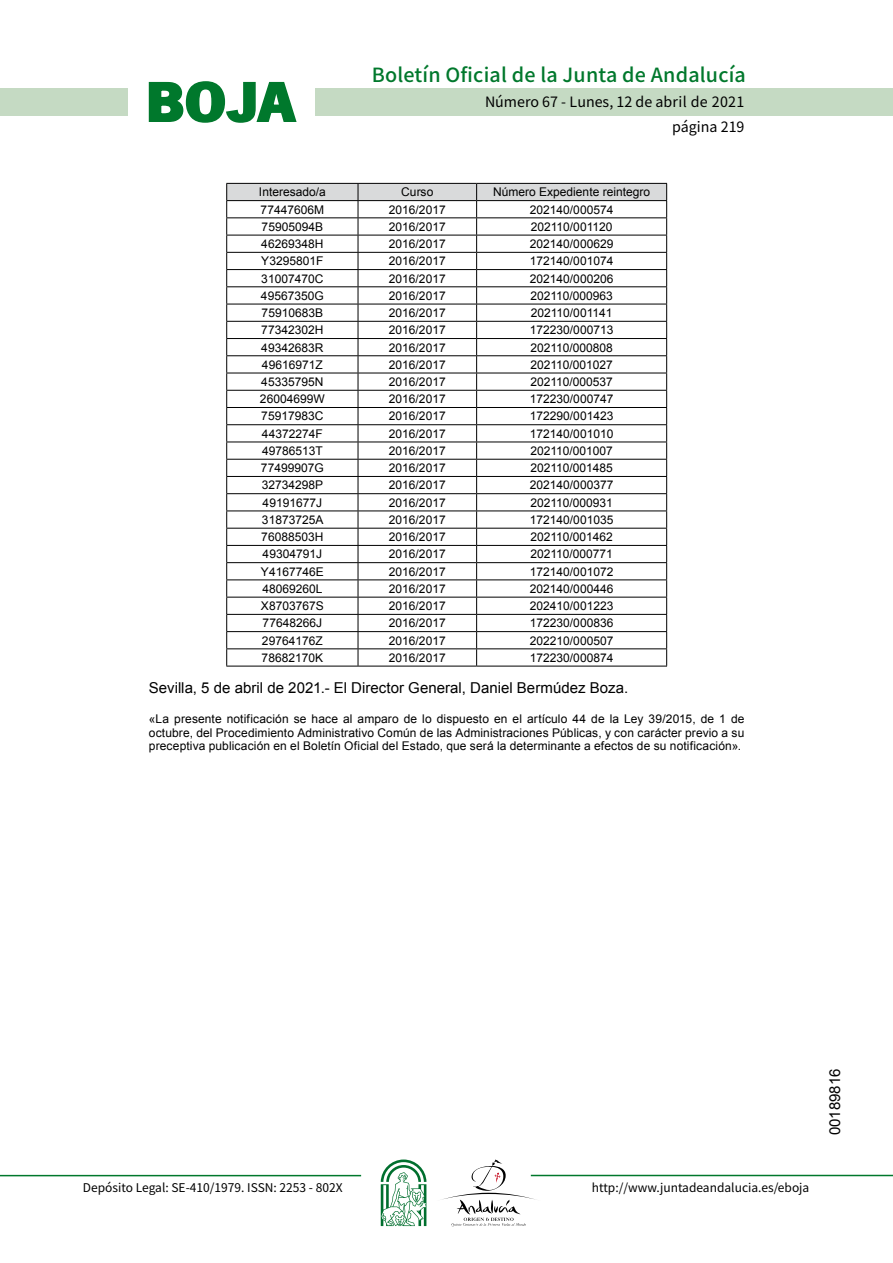
<style>
.page{position:relative;width:893px;height:1263px;background:#fff}
.page>*{position:absolute;margin:0;border:0;box-sizing:border-box;transform-origin:0 0}
.t1{font:700 57.75px "News Got T";color:#00782c;scale:1.14 1}
.t2{font:500 19.5px "Noto Sans HK";letter-spacing:.01em;color:#00782c}
.t3{font:15px "Arial";color:#000}
.t4{font:14.25px/24.5px "Noto Sans HK";color:#000;text-align:right}
.t5{font:12px/13.5px "Arial";color:#000;text-align:justify}
.t6{font:12px "Noto Sans HK";color:#000}
</style>
<div class="page">
<div style="left:315px;top:88px;width:577px;height:28px;background:#c5dac3"></div>
<div style="left:0;top:88px;width:128px;height:28px;background:#c5dac3"></div>
<hr style="left:0;top:1175px;width:361px;height:1px;background:#00782c">
<hr style="left:531px;top:1175px;width:361px;height:1px;background:#00782c">
<svg style="left:148px;top:81px;width:149px;height:42px"></svg>
<svg style="left:442px;top:1159px;width:100px;height:67px"></svg>
<svg style="left:381px;top:1160px;width:45px;height:66px"></svg>
<svg style="left:226px;top:183px;width:441px;height:483px"></svg>
<hr style="left:226px;top:666px;width:132px;height:1px;background:#000">
<hr style="left:358px;top:666px;width:118px;height:1px;background:#000">
<hr style="left:476px;top:666px;width:191px;height:1px;background:#000">
<h1 class="t1" style="left:145px;top:68px;width:133px">BOJA</h1>
<h2 class="t2" style="left:372px;top:64px;width:375px">Boletín Oficial de la Junta de Andalucía</h2>
<p class="t4" style="left:485px;top:90px;width:261px">Número 67 - Lunes, 12 de abril de 2021 página 219</p>
<p class="t5" style="left:259px;top:186px;width:68px">Interesado/a</p>
<p class="t5" style="left:401px;top:186px;width:34px">Curso</p>
<p class="t5" style="left:493px;top:186px;width:158px">Número Expediente reintegro</p>
<p class="t5" style="left:261px;top:203px;width:65px">77447606M</p>
<p class="t5" style="left:389px;top:203px;width:58px">2016/2017</p>
<p class="t5" style="left:530px;top:203px;width:85px">202140/000574</p>
<p class="t5" style="left:262px;top:220px;width:63px">75905094B</p>
<p class="t5" style="left:389px;top:220px;width:58px">2016/2017</p>
<p class="t5" style="left:531px;top:220px;width:83px">202110/001120</p>
<p class="t5" style="left:261px;top:237px;width:64px">46269348H</p>
<p class="t5" style="left:389px;top:237px;width:58px">2016/2017</p>
<p class="t5" style="left:530px;top:237px;width:85px">202140/000629</p>
<p class="t5" style="left:261px;top:254px;width:64px">Y3295801F</p>
<p class="t5" style="left:389px;top:254px;width:58px">2016/2017</p>
<p class="t5" style="left:530px;top:254px;width:85px">172140/001074</p>
<p class="t5" style="left:261px;top:272px;width:64px">31007470C</p>
<p class="t5" style="left:389px;top:272px;width:58px">2016/2017</p>
<p class="t5" style="left:530px;top:272px;width:85px">202140/000206</p>
<p class="t5" style="left:261px;top:289px;width:64px">49567350G</p>
<p class="t5" style="left:389px;top:289px;width:58px">2016/2017</p>
<p class="t5" style="left:530px;top:289px;width:84px">202110/000963</p>
<p class="t5" style="left:262px;top:306px;width:63px">75910683B</p>
<p class="t5" style="left:389px;top:306px;width:58px">2016/2017</p>
<p class="t5" style="left:531px;top:306px;width:83px">202110/001141</p>
<p class="t5" style="left:261px;top:323px;width:64px">77342302H</p>
<p class="t5" style="left:389px;top:323px;width:58px">2016/2017</p>
<p class="t5" style="left:530px;top:323px;width:85px">172230/000713</p>
<p class="t5" style="left:261px;top:341px;width:64px">49342683R</p>
<p class="t5" style="left:389px;top:341px;width:58px">2016/2017</p>
<p class="t5" style="left:530px;top:341px;width:84px">202110/000808</p>
<p class="t5" style="left:262px;top:358px;width:62px">49616971Z</p>
<p class="t5" style="left:389px;top:358px;width:58px">2016/2017</p>
<p class="t5" style="left:530px;top:358px;width:84px">202110/001027</p>
<p class="t5" style="left:261px;top:375px;width:64px">45335795N</p>
<p class="t5" style="left:389px;top:375px;width:58px">2016/2017</p>
<p class="t5" style="left:530px;top:375px;width:84px">202110/000537</p>
<p class="t5" style="left:260px;top:392px;width:66px">26004699W</p>
<p class="t5" style="left:389px;top:392px;width:58px">2016/2017</p>
<p class="t5" style="left:530px;top:392px;width:85px">172230/000747</p>
<p class="t5" style="left:261px;top:410px;width:64px">75917983C</p>
<p class="t5" style="left:389px;top:410px;width:58px">2016/2017</p>
<p class="t5" style="left:530px;top:410px;width:85px">172290/001423</p>
<p class="t5" style="left:262px;top:427px;width:62px">44372274F</p>
<p class="t5" style="left:389px;top:427px;width:58px">2016/2017</p>
<p class="t5" style="left:530px;top:427px;width:85px">172140/001010</p>
<p class="t5" style="left:262px;top:444px;width:62px">49786513T</p>
<p class="t5" style="left:389px;top:444px;width:58px">2016/2017</p>
<p class="t5" style="left:530px;top:444px;width:84px">202110/001007</p>
<p class="t5" style="left:261px;top:461px;width:64px">77499907G</p>
<p class="t5" style="left:389px;top:461px;width:58px">2016/2017</p>
<p class="t5" style="left:530px;top:461px;width:84px">202110/001485</p>
<p class="t5" style="left:262px;top:479px;width:63px">32734298P</p>
<p class="t5" style="left:389px;top:479px;width:58px">2016/2017</p>
<p class="t5" style="left:530px;top:479px;width:85px">202140/000377</p>
<p class="t5" style="left:263px;top:496px;width:61px">49191677J</p>
<p class="t5" style="left:389px;top:496px;width:58px">2016/2017</p>
<p class="t5" style="left:530px;top:496px;width:84px">202110/000931</p>
<p class="t5" style="left:262px;top:513px;width:63px">31873725A</p>
<p class="t5" style="left:389px;top:513px;width:58px">2016/2017</p>
<p class="t5" style="left:530px;top:513px;width:85px">172140/001035</p>
<p class="t5" style="left:261px;top:530px;width:64px">76088503H</p>
<p class="t5" style="left:389px;top:530px;width:58px">2016/2017</p>
<p class="t5" style="left:530px;top:530px;width:84px">202110/001462</p>
<p class="t5" style="left:263px;top:548px;width:61px">49304791J</p>
<p class="t5" style="left:389px;top:548px;width:58px">2016/2017</p>
<p class="t5" style="left:530px;top:548px;width:84px">202110/000771</p>
<p class="t5" style="left:261px;top:565px;width:64px">Y4167746E</p>
<p class="t5" style="left:389px;top:565px;width:58px">2016/2017</p>
<p class="t5" style="left:530px;top:565px;width:85px">172140/001072</p>
<p class="t5" style="left:262px;top:582px;width:62px">48069260L</p>
<p class="t5" style="left:389px;top:582px;width:58px">2016/2017</p>
<p class="t5" style="left:530px;top:582px;width:85px">202140/000446</p>
<p class="t5" style="left:261px;top:599px;width:64px">X8703767S</p>
<p class="t5" style="left:389px;top:599px;width:58px">2016/2017</p>
<p class="t5" style="left:530px;top:599px;width:85px">202410/001223</p>
<p class="t5" style="left:263px;top:617px;width:61px">77648266J</p>
<p class="t5" style="left:389px;top:617px;width:58px">2016/2017</p>
<p class="t5" style="left:530px;top:617px;width:85px">172230/000836</p>
<p class="t5" style="left:262px;top:634px;width:62px">29764176Z</p>
<p class="t5" style="left:389px;top:634px;width:58px">2016/2017</p>
<p class="t5" style="left:530px;top:634px;width:85px">202210/000507</p>
<p class="t5" style="left:262px;top:651px;width:63px">78682170K</p>
<p class="t5" style="left:389px;top:651px;width:58px">2016/2017</p>
<p class="t5" style="left:530px;top:651px;width:85px">172230/000874</p>
<p class="t3" style="left:149px;top:678px;width:481px">Sevilla, 5 de abril de 2021.- El Director General, Daniel Bermúdez Boza.</p>
<p class="t5" style="left:149px;top:713px;width:597px">«La presente notificación se hace al amparo de lo dispuesto en el artículo 44 de la Ley 39/2015, de 1 de octubre, del Procedimiento Administrativo Común de las Administraciones Públicas, y con carácter previo a su preceptiva publicación en el Boletín Oficial del Estado, que será la determinante a efectos de su notificación».</p>
<p class="t6" style="left:83px;top:1181px;width:261px">Depósito Legal: SE-410/1979. ISSN: 2253 - 802X</p>
<p class="t6" style="left:592px;top:1181px;width:219px">http://www.juntadeandalucia.es/eboja</p>
<p class="t3" style="left:825px;top:1135px;width:68px;rotate:-90deg">00189816</p>
</div>
